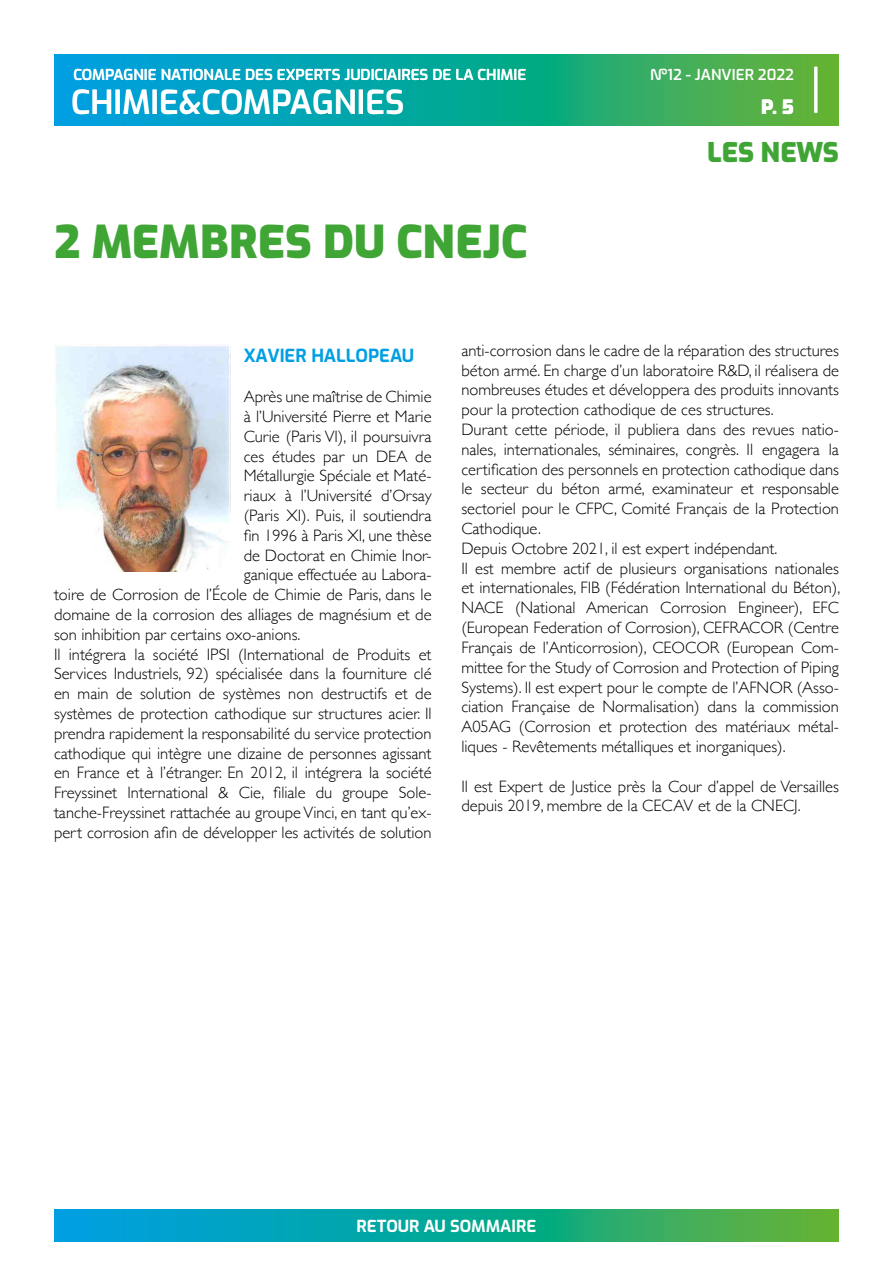
<style>
.page{position:relative;width:893px;height:1263px;background:#fff}
.page>*{position:absolute;margin:0;border:0;box-sizing:border-box;transform-origin:0 0}
.t1{font:900 45px "Exo";color:#3fa535}
.t2{font:600 33px "Exo";color:#fff}
.t3{font:900 27px "Exo";color:#3fa535}
.t4{font:900 19.5px "Exo";color:#fff}
.t5{font:700 18px "Exo";color:#009fe3}
.t6{font:300 16.5px/19.8px "Gill Sans";color:#000}
.t7{font:700 16.5px "Exo";color:#fff}
.t8{font:600 15px "Exo";color:#fff}
</style>
<div class="page">
<svg style="left:54px;top:54px;width:785px;height:71px;background:#17a892"></svg>
<hr style="left:814px;top:67px;width:3px;height:46px;background:#fff">
<img style="left:56px;top:345px;width:175px;height:226px">
<svg style="left:54px;top:1209px;width:785px;height:32px;background:#17a892"></svg>
<p class="t8" style="left:73px;top:63px;width:455px">COMPAGNIE NATIONALE DES EXPERTS JUDICIAIRES DE LA CHIMIE</p>
<p class="t8" style="left:650px;top:63px;width:145px">№12 - JANVIER 2022</p>
<h2 class="t2" style="left:71px;top:77px;width:335px">CHIMIE&amp;COMPAGNIES</h2>
<p class="t4" style="left:761px;top:92px;width:34px">P. 5</p>
<h1 class="t1" style="left:54px;top:207px;width:475px">2 MEMBRES DU CNEJC</h1>
<h3 class="t3" style="left:707px;top:132px;width:133px">LES NEWS</h3>
<p class="t5" style="left:244px;top:342px;width:172px">XAVIER HALLOPEAU</p>
<p class="t6" style="left:244px;top:386px;width:189px">Après une maîtrise de Chimie</p>
<p class="t6" style="left:244px;top:406px;width:189px">à l’Université Pierre et Marie</p>
<p class="t6" style="left:244px;top:426px;width:189px">Curie (Paris VI), il poursuivra</p>
<p class="t6" style="left:244px;top:445px;width:189px">ces études par un DEA de</p>
<p class="t6" style="left:244px;top:465px;width:189px">Métallurgie Spéciale et Maté-</p>
<p class="t6" style="left:244px;top:485px;width:189px">riaux à l’Université d’Orsay</p>
<p class="t6" style="left:244px;top:505px;width:189px">(Paris XI). Puis, il soutiendra</p>
<p class="t6" style="left:244px;top:525px;width:189px">fin 1996 à Paris XI, une thèse</p>
<p class="t6" style="left:244px;top:544px;width:189px">de Doctorat en Chimie Inor-</p>
<p class="t6" style="left:244px;top:564px;width:189px">ganique effectuée au Labora-</p>
<p class="t6" style="left:54px;top:584px;width:379px">toire de Corrosion de l’École de Chimie de Paris, dans le</p>
<p class="t6" style="left:54px;top:604px;width:379px">domaine de la corrosion des alliages de magnésium et de</p>
<p class="t6" style="left:54px;top:624px;width:248px">son inhibition par certains oxo-anions.</p>
<p class="t6" style="left:54px;top:643px;width:379px">Il intégrera la société IPSI (International de Produits et</p>
<p class="t6" style="left:54px;top:663px;width:379px">Services Industriels, 92) spécialisée dans la fourniture clé</p>
<p class="t6" style="left:54px;top:683px;width:379px">en main de solution de systèmes non destructifs et de</p>
<p class="t6" style="left:54px;top:703px;width:379px">systèmes de protection cathodique sur structures acier. Il</p>
<p class="t6" style="left:54px;top:723px;width:379px">prendra rapidement la responsabilité du service protection</p>
<p class="t6" style="left:54px;top:742px;width:379px">cathodique qui intègre une dizaine de personnes agissant</p>
<p class="t6" style="left:54px;top:762px;width:379px">en France et à l’étranger. En 2012, il intégrera la société</p>
<p class="t6" style="left:54px;top:782px;width:379px">Freyssinet International &amp; Cie, filiale du groupe Sole-</p>
<p class="t6" style="left:54px;top:802px;width:379px">tanche-Freyssinet rattachée au groupe Vinci, en tant qu’ex-</p>
<p class="t6" style="left:54px;top:822px;width:379px">pert corrosion afin de développer les activités de solution</p>
<p class="t6" style="left:461px;top:340px;width:380px">anti-corrosion dans le cadre de la réparation des structures béton armé. En charge d’un laboratoire R&amp;D, il réalisera de nombreuses études et développera des produits innovants pour la protection cathodique de ces structures.<br>Durant cette période, il publiera dans des revues natio&shy;nales, internationales, séminaires, congrès. Il engagera la certification des personnels en protection cathodique dans le secteur du béton armé, examinateur et responsable sectoriel pour le CFPC, Comité Français de la Protection Cathodique.<br>Depuis Octobre 2021, il est expert indépendant.<br>Il est membre actif de plusieurs organisations nationales et internationales, FIB (Fédération International du Béton), NACE (National American Corrosion Engineer), EFC (European Federation of Corrosion), CEFRACOR (Centre Français de l’Anticorrosion), CEOCOR (European Com&shy;mittee for the Study of Corrosion and Protection of Piping Systems). Il est expert pour le compte de l’AFNOR (Asso&shy;ciation Française de Normalisation) dans la commission A05AG (Corrosion et protection des matériaux métal&shy;liques - Revêtements métalliques et inorganiques).</p>
<p class="t6" style="left:461px;top:775px;width:379px">Il est Expert de Justice près la Cour d’appel de Versailles depuis 2019, membre de la CECAV et de la CNECJ.</p>
<p class="t7" style="left:357px;top:1214px;width:181px">RETOUR AU SOMMAIRE</p>
</div>
